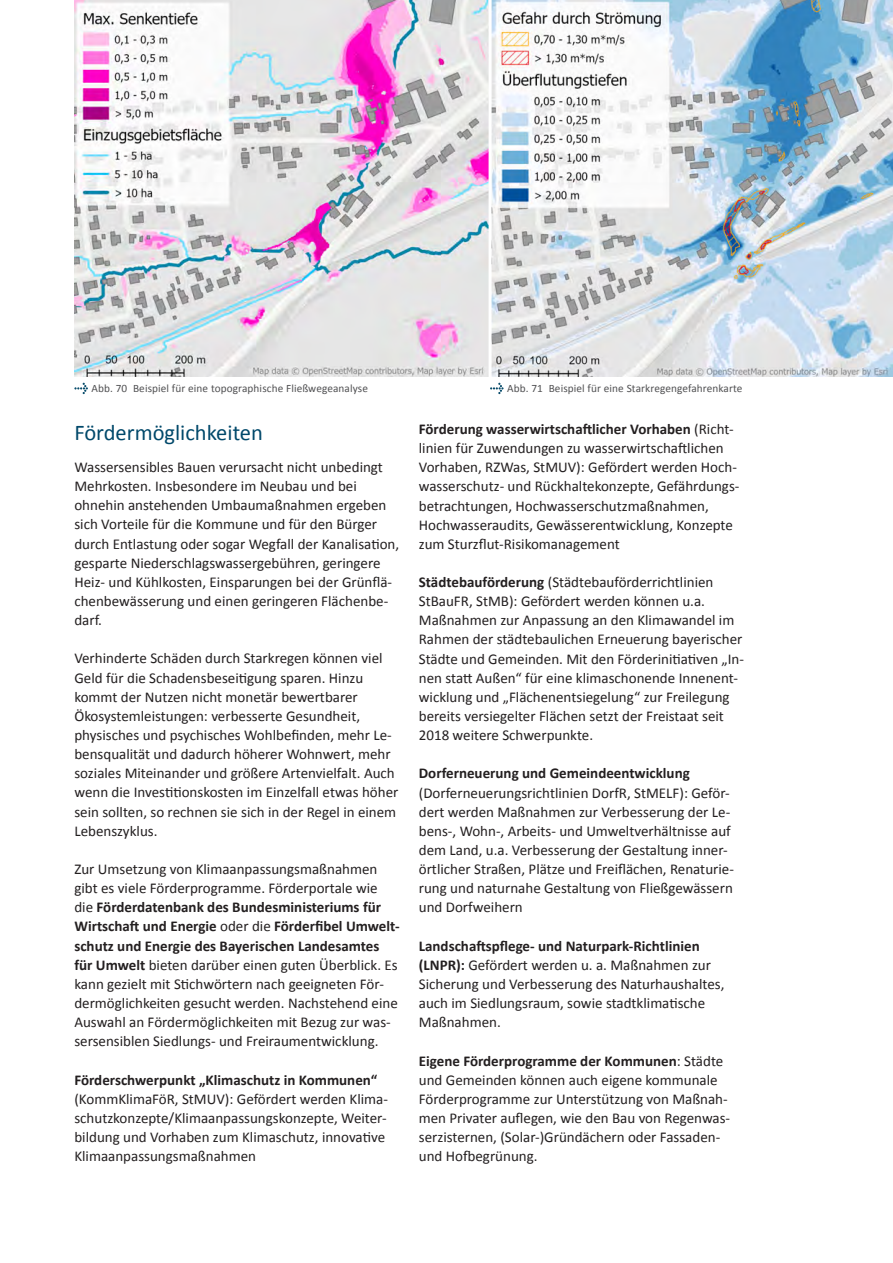
<style>
.page{position:relative;width:893px;height:1263px;background:#fff}
.page>*{position:absolute;margin:0;border:0;box-sizing:border-box;transform-origin:0 0}
.Überschrift2{font:22.5px "Calibri";color:#00486a}
.Fließtext_Calibri_1{font:15px/19.2px "Calibri";color:#231f20}
.t1{font:11.25px "Calibri";letter-spacing:.01em;color:#505052}
.s1{font-weight:700}
</style>
<div class="page">
<img style="left:74px;top:0;width:819px;height:376px">
<svg style="left:74px;top:383px;width:14px;height:11px"></svg>
<svg style="left:490px;top:383px;width:14px;height:11px"></svg>
<hr style="left:489px;top:0;width:3px;height:381px;background:#fff">
<p class="t1" style="left:91px;top:381px;width:278px">Abb. 70 Beispiel für eine topographische Fließwegeanalyse</p>
<p class="t1" style="left:507px;top:381px;width:237px">Abb. 71 Beispiel für eine Starkregengefahrenkarte</p>
<h3 class="Überschrift2" style="left:74px;top:417px;width:190px">Fördermöglichkeiten</h3>
<p class="Fließtext_Calibri_1" style="left:74px;top:457px;width:326px">Wassersensibles Bauen verursacht nicht unbedingt Mehrkosten. Insbesondere im Neubau und bei ohnehin anstehenden Umbaumaßnahmen ergeben sich Vorteile für die Kommune und für den Bürger durch Entlastung oder sogar Wegfall der Kanalisation, gesparte Niederschlagswassergebühren, geringere Heiz- und Kühlkosten, Einsparungen bei der Grünflä&shy;chenbewässerung und einen geringeren Flächenbe&shy;darf.</p>
<p class="Fließtext_Calibri_1" style="left:74px;top:648px;width:325px">Verhinderte Schäden durch Starkregen können viel Geld für die Schadensbeseitigung sparen. Hinzu kommt der Nutzen nicht monetär bewertbarer Ökosystemleistungen: verbesserte Gesundheit, physisches und psychisches Wohlbefinden, mehr Le&shy;bensqualität und dadurch höherer Wohnwert, mehr soziales Miteinander und größere Artenvielfalt. Auch wenn die Investitionskosten im Einzelfall etwas höher sein sollten, so rechnen sie sich in der Regel in einem Lebenszyklus.</p>
<p class="Fließtext_Calibri_1" style="left:74px;top:859px;width:327px">Zur Umsetzung von Klimaanpassungsmaßnahmen gibt es viele Förderprogramme. Förderportale wie die <span class="s1">Förderdatenbank des Bundesministeriums für Wirtschaft und Energie</span> oder die <span class="s1">Förderfibel Umwelt&shy;schutz und Energie des Bayerischen Landesamtes für Umwelt</span> bieten darüber einen guten Überblick. Es kann gezielt mit Stichwörtern nach geeigneten För&shy;dermöglichkeiten gesucht werden. Nachstehend eine Auswahl an Fördermöglichkeiten mit Bezug zur was&shy;sersensiblen Siedlungs- und Freiraumentwicklung.</p>
<p class="Fließtext_Calibri_1" style="left:74px;top:1069px;width:315px"><span class="s1">Förderschwerpunkt „Klimaschutz in Kommunen“ </span>(KommKlimaFöR, StMUV): Gefördert werden Klima&shy;schutzkonzepte/Klimaanpassungskonzepte, Weiter&shy;bildung und Vorhaben zum Klimaschutz, innovative Klimaanpassungsmaßnahmen</p>
<p class="Fließtext_Calibri_1" style="left:419px;top:419px;width:322px"><span class="s1">Förderung wasserwirtschaftlicher Vorhaben</span> (Richt&shy;linien für Zuwendungen zu wasserwirtschaftlichen Vorhaben, RZWas, StMUV): Gefördert werden Hoch&shy;wasserschutz- und Rückhaltekonzepte, Gefährdungs&shy;betrachtungen, Hochwasserschutzmaßnahmen, Hochwasseraudits, Gewässerentwicklung, Konzepte zum Sturzflut-Risikomanagement</p>
<p class="Fließtext_Calibri_1" style="left:419px;top:572px;width:327px"><span class="s1">Städtebauförderung</span> (Städtebauförderrichtlinien StBauFR, StMB): Gefördert werden können u.a.<br>Maßnahmen zur Anpassung an den Klimawandel im Rahmen der städtebaulichen Erneuerung bayerischer Städte und Gemeinden. Mit den Förderinitiativen „In&shy;nen statt Außen“ für eine klimaschonende Innenent&shy;wicklung und „Flächenentsiegelung“ zur Freilegung bereits versiegelter Flächen setzt der Freistaat seit 2018 weitere Schwerpunkte.</p>
<p class="Fließtext_Calibri_1" style="left:419px;top:763px;width:317px"><span class="s1">Dorferneuerung und Gemeindeentwicklung </span>(Dorferneuerungsrichtlinien DorfR, StMELF): Geför&shy;dert werden Maßnahmen zur Verbesserung der Le&shy;bens-, Wohn-, Arbeits- und Umweltverhältnisse auf dem Land, u.a. Verbesserung der Gestaltung inner&shy;örtlicher Straßen, Plätze und Freiflächen, Renaturie&shy;rung und naturnahe Gestaltung von Fließgewässern und Dorfweihern</p>
<p class="Fließtext_Calibri_1" style="left:419px;top:936px;width:307px"><span class="s1">Landschaftspflege- und Naturpark-Richtlinien (LNPR):</span> Gefördert werden u. a. Maßnahmen zur Sicherung und Verbesserung des Naturhaushaltes, auch im Siedlungsraum, sowie stadtklimatische Maßnahmen.</p>
<p class="Fließtext_Calibri_1" style="left:419px;top:1050px;width:313px"><span class="s1">Eigene Förderprogramme der Kommunen</span>: Städte und Gemeinden können auch eigene kommunale Förderprogramme zur Unterstützung von Maßnah&shy;men Privater auflegen, wie den Bau von Regenwas&shy;serzisternen, (Solar-)Gründächern oder Fassaden&shy;und Hofbegrünung.</p>
</div>
